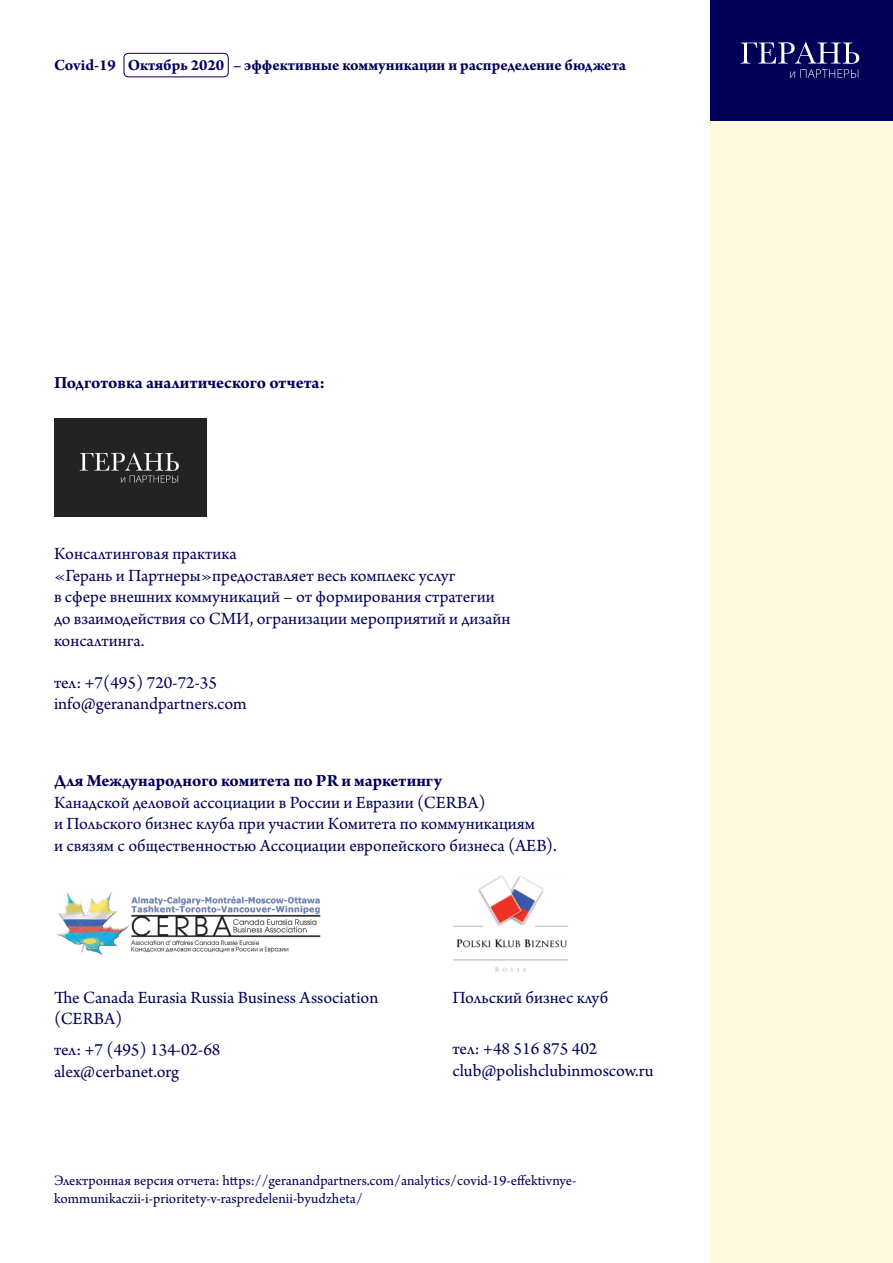
<style>
.page{position:relative;width:893px;height:1263px;background:#fff}
.page>*{position:absolute;margin:0;border:0;box-sizing:border-box;transform-origin:0 0}
.t1{font:18px/21.6px "Arno Pro";color:#00005a}
.t2{font:700 18px "Arno Pro";color:#00005a}
.t3{font:700 16.5px "Arno Pro";color:#00005a}
.t4{font:15px/18px "Arno Pro";color:#00005a}
</style>
<div class="page">
<div style="left:710px;top:120px;width:183px;height:1143px;background:#fffade"></div>
<div style="left:710px;top:0;width:183px;height:120px;background:#000059"></div>
<svg style="left:741px;top:42px;width:118px;height:36px"></svg>
<div style="left:124px;top:53px;width:105px;height:24px;border:1px solid #00005a;border-radius:4px"></div>
<img style="left:56px;top:892px;width:265px;height:64px">
<img style="left:453px;top:875px;width:115px;height:98px">
<div style="left:54px;top:418px;width:152px;height:99px;background:#232323"></div>
<p class="t3" style="left:54px;top:55px;width:573px">Covid-19 Октябрь 2020 – эффективные коммуникации и распределение бюджета</p>
<p class="t2" style="left:54px;top:372px;width:273px">Подготовка аналитического отчета:</p>
<p class="t1" style="left:54px;top:544px;width:458px">Консалтинговая практика<br>«Герань и Партнеры»предоставляет весь комплекс услуг<br>в сфере внешних коммуникаций – от формирования стратегии до взаимодействия со СМИ, огранизации мероприятий и дизайн консалтинга.</p>
<p class="t1" style="left:54px;top:672px;width:194px">тел: +7(495) 720-72-35 info@geranandpartners.com</p>
<p class="t2" style="left:54px;top:770px;width:389px">Для Международного комитета по PR и маркетингу</p>
<p class="t1" style="left:54px;top:792px;width:504px">Канадской деловой ассоциации в России и Евразии (CERBA)<br>и Польского бизнес клуба при участии Комитета по коммуникациям<br>и связям с общественностью Ассоциации европейского бизнеса (AEB).</p>
<p class="t1" style="left:54px;top:987px;width:326px">The Canada Eurasia Russia Business Association (CERBA)</p>
<p class="t1" style="left:54px;top:1040px;width:168px">тел: +7 (495) 134-02-68 alex@cerbanet.org</p>
<p class="t1" style="left:452px;top:987px;width:157px">Польский бизнес клуб</p>
<p class="t1" style="left:452px;top:1039px;width:203px">тел: +48 516 875 402 club@polishclubinmoscow.ru</p>
<p class="t4" style="left:54px;top:1172px;width:524px">Электронная версия отчета: https://geranandpartners.com/analytics/covid-19-effektivnye&shy;kommunikaczii-i-prioritety-v-raspredelenii-byudzheta/</p>
</div>
